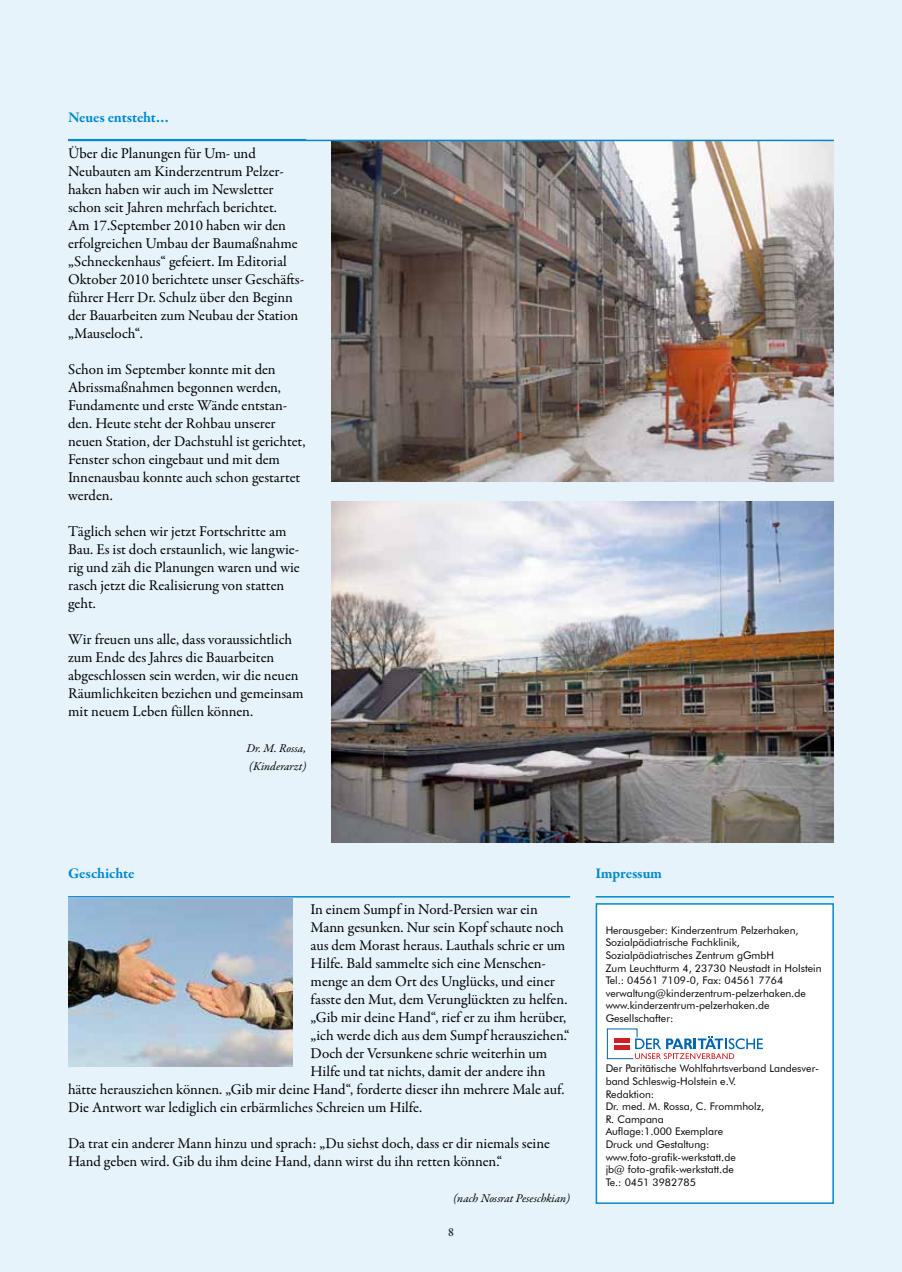
<style>
.page{position:relative;width:902px;height:1272px;background:#fff}
.page>*{position:absolute;margin:0;border:0;box-sizing:border-box;transform-origin:0 0}
.t1{font:15px/18px "Garamond Premr Pro";letter-spacing:-.005em;color:#000}
.t2{font:700 15px "Garamond Premr Pro";letter-spacing:-.01em;color:#0089cf}
.t3{font:italic 12px/18px "Garamond Premr Pro";color:#000}
.t4{font:12px "Garamond Premr Pro";color:#000}
.t5{font:10.5px/12.6px "Futura BT";color:#000}
</style>
<div class="page">
<div style="left:0;top:0;width:901px;height:1271px;background:#e6f3fa"></div>
<div style="left:596px;top:903px;width:237px;height:300px;background:#fff"></div>
<div style="left:595px;top:903px;width:238px;height:300px;border:2px solid #0089cf"></div>
<svg style="left:606px;top:1028px;width:156px;height:31px"></svg>
<hr style="left:68px;top:139px;width:238px;height:1px;background:#0089cf">
<img style="left:332px;top:141px;width:501px;height:341px">
<img style="left:332px;top:501px;width:501px;height:341px">
<hr style="left:68px;top:140px;width:765px;height:1px;background:#0089cf">
<hr style="left:68px;top:896px;width:502px;height:1px;background:#0089cf">
<hr style="left:595px;top:896px;width:238px;height:1px;background:#0089cf">
<img style="left:68px;top:897px;width:224px;height:169px">
<p class="t2" style="left:68px;top:108px;width:102px">Neues entsteht…</p>
<p class="t1" style="left:68px;top:144px;width:237px">Über die Planungen für Um- und Neubauten am Kinderzentrum Pelzer&shy;haken haben wir auch im Newsletter schon seit Jahren mehrfach berichtet.<br>Am 17.September 2010 haben wir den erfolgreichen Umbau der Baumaßnahme „Schneckenhaus“ gefeiert. Im Editorial Oktober 2010 berichtete unser Geschäfts&shy;führer Herr Dr. Schulz über den Beginn der Bauarbeiten zum Neubau der Station „Mauseloch“.</p>
<p class="t1" style="left:68px;top:360px;width:239px">Schon im September konnte mit den Abrissmaßnahmen begonnen werden, Fundamente und erste Wände entstan&shy;den. Heute steht der Rohbau unserer neuen Station, der Dachstuhl ist gerichtet, Fenster schon eingebaut und mit dem Innenausbau konnte auch schon gestartet werden.</p>
<p class="t1" style="left:68px;top:522px;width:233px">Täglich sehen wir jetzt Fortschritte am Bau. Es ist doch erstaunlich, wie langwie&shy;rig und zäh die Planungen waren und wie rasch jetzt die Realisierung von statten geht.</p>
<p class="t1" style="left:68px;top:630px;width:237px">Wir freuen uns alle, dass voraussichtlich zum Ende des Jahres die Bauarbeiten abgeschlossen sein werden, wir die neuen Räumlichkeiten beziehen und gemeinsam mit neuem Leben füllen können.</p>
<p class="t3" style="left:246px;top:739px;width:61px">Dr. M. Rossa, (Kinderarzt)</p>
<p class="t2" style="left:68px;top:864px;width:68px">Geschichte</p>
<p class="t2" style="left:595px;top:864px;width:68px">Impressum</p>
<p class="t1" style="left:310px;top:900px;width:229px">In einem Sumpf in Nord-Persien war ein</p>
<p class="t1" style="left:310px;top:918px;width:255px">Mann gesunken. Nur sein Kopf schaute noch</p>
<p class="t1" style="left:310px;top:936px;width:256px">aus dem Morast heraus. Lauthals schrie er um</p>
<p class="t1" style="left:310px;top:954px;width:237px">Hilfe. Bald sammelte sich eine Menschen-</p>
<p class="t1" style="left:310px;top:972px;width:246px">menge an dem Ort des Unglücks, und einer</p>
<p class="t1" style="left:310px;top:990px;width:258px">fasste den Mut, dem Verunglückten zu helfen.</p>
<p class="t1" style="left:310px;top:1008px;width:257px">„Gib mir deine Hand“, rief er zu ihm herüber,</p>
<p class="t1" style="left:310px;top:1026px;width:260px">„ich werde dich aus dem Sumpf herausziehen.“</p>
<p class="t1" style="left:310px;top:1044px;width:238px">Doch der Versunkene schrie weiterhin um</p>
<p class="t1" style="left:310px;top:1062px;width:236px">Hilfe und tat nichts, damit der andere ihn</p>
<p class="t1" style="left:68px;top:1080px;width:498px">hätte herausziehen können. „Gib mir deine Hand“, forderte dieser ihn mehrere Male auf.</p>
<p class="t1" style="left:68px;top:1098px;width:355px">Die Antwort war lediglich ein erbärmliches Schreien um Hilfe.</p>
<p class="t1" style="left:68px;top:1134px;width:483px">Da trat ein anderer Mann hinzu und sprach: „Du siehst doch, dass er dir niemals seine<br>Hand geben wird. Gib du ihm deine Hand, dann wirst du ihn retten können.“</p>
<p class="t3" style="left:453px;top:1189px;width:118px">(nach Nossrat Peseschkian)</p>
<p class="t4" style="left:448px;top:1224px;width:7px">8</p>
<p class="t5" style="left:605px;top:923px;width:217px">Herausgeber: Kinderzentrum Pelzerhaken, Sozialpädiatrische Fachklinik, Sozialpädiatrisches Zentrum gGmbH<br>Zum Leuchtturm 4, 23730 Neustadt in Holstein Tel.: 04561 7109-0, Fax: 04561 7764 verwaltung@kinderzentrum-pelzerhaken.de www.kinderzentrum-pelzerhaken.de Gesellschafter:</p>
<p class="t5" style="left:605px;top:1062px;width:215px">Der Paritätische Wohlfahrtsverband Landesver&shy;band Schleswig-Holstein e.V.<br>Redaktion:<br>Dr. med. M. Rossa, C. Frommholz,<br>R. Campana<br>Auflage:1.000 Exemplare<br>Druck und Gestaltung: www.foto-grafik-werkstatt.de<br>jb@ foto-grafik-werkstatt.de<br>Te.: 0451 3982785</p>
</div>
